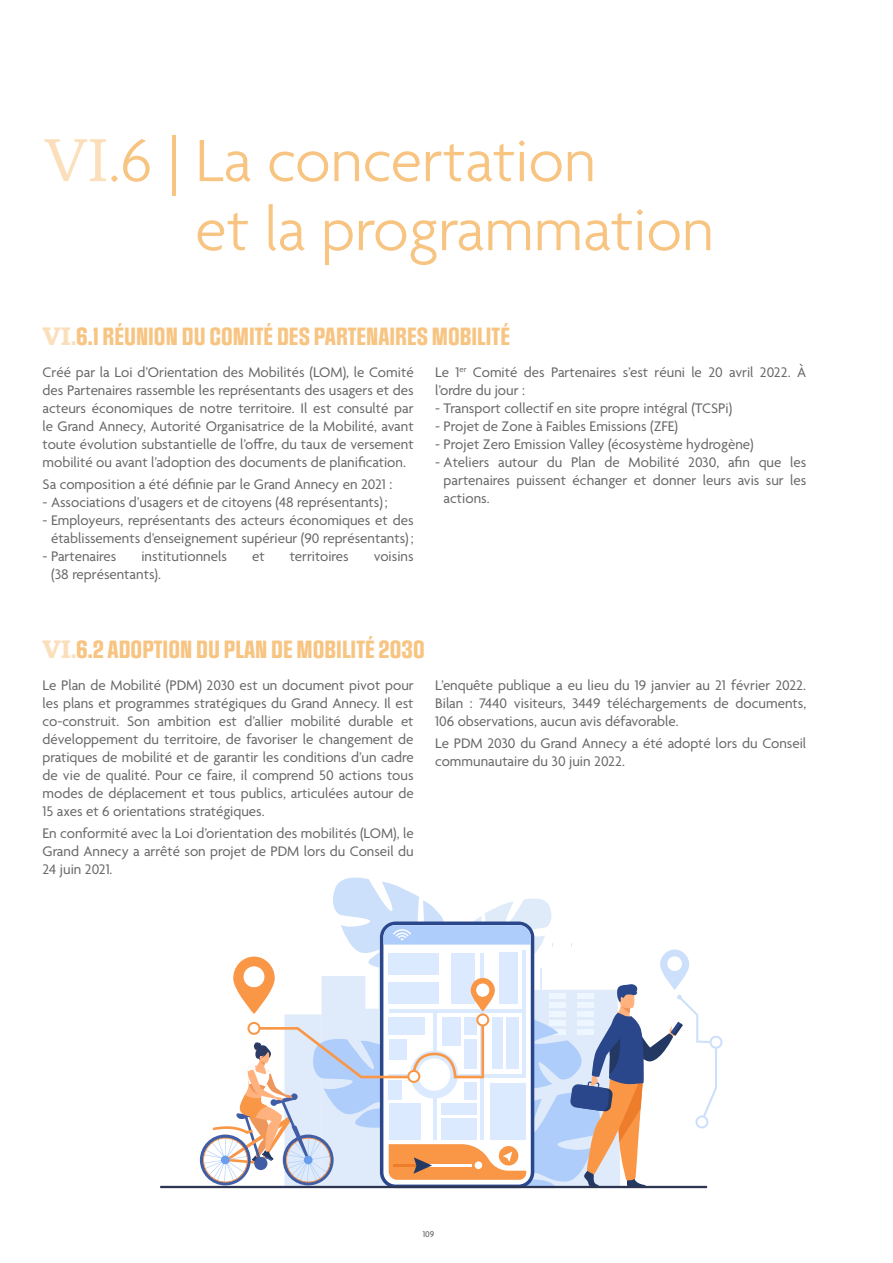
<style>
.page{position:relative;width:893px;height:1263px;background:#fff}
.page>*{position:absolute;margin:0;border:0;box-sizing:border-box;transform-origin:0 0}
.t1{font:300 64.5px/69px "Agenda";color:#f7c482}
.t2{font:700 21px "Social Gothic";color:#f7c482}
.t3{font:15px/18px "Agenda";color:#666;text-align:justify}
.t4{font:500 9px "Agenda";color:#666}
.s1{font-family:"Bookman Old Style";font-weight:400;font-size:61.5px;color:#fbdfbb}
.s2{font-family:"Bookman Old Style";font-size:25.5px;color:#fbdfbb}
.s3{color:#fbdfbb}
</style>
<div class="page">
<hr style="left:160px;top:1186px;width:547px;height:2px;background:#2e3552">
<svg style="left:200px;top:877px;width:522px;height:311px"></svg>
<div style="left:476px;top:984px;width:13px;height:13px;background:#fff;border-radius:50%"></div>
<h1 class="t1" style="left:195px;top:130px;width:520px;text-indent:-151px"><span class="s1">VI</span>.6 | La concertation<br>et la programmation</h1>
<h2 class="t2" style="left:43px;top:323px;width:469px"><span class="s2">VI</span><span class="s3">.</span>6.1 RÉUNION DU COMITÉ DES PARTENAIRES MOBILITÉ</h2>
<p class="t3" style="left:43px;top:364px;width:373px">Créé par la Loi d’Orientation des Mobilités (LOM), le Comité des Partenaires rassemble les représentants des usagers et des acteurs économiques de notre territoire. Il est consulté par le Grand Annecy, Autorité Organisatrice de la Mobilité, avant toute évolution substantielle de l’offre, du taux de versement mobilité ou avant l’adoption des documents de planification.</p>
<p class="t3" style="left:43px;top:476px;width:351px">Sa composition a été définie par le Grand Annecy en 2021 :</p>
<p class="t3" style="left:43px;top:494px;width:347px">- Associations d’usagers et de citoyens (48 représentants) ;</p>
<p class="t3" style="left:43px;top:512px;width:373px;text-align:center">- Employeurs, représentants des acteurs économiques et des établissements d’enseignement supérieur (90 représentants) ;</p>
<p class="t3" style="left:43px;top:548px;width:75px">- Partenaires</p>
<p class="t3" style="left:141px;top:548px;width:87px">institutionnels</p>
<p class="t3" style="left:252px;top:548px;width:14px">et</p>
<p class="t3" style="left:290px;top:548px;width:61px">territoires</p>
<p class="t3" style="left:374px;top:548px;width:41px">voisins</p>
<p class="t3" style="left:51px;top:566px;width:111px">(38 représentants).</p>
<p class="t3" style="left:435px;top:364px;width:373px">Le 1<sup>er</sup> Comité des Partenaires s’est réuni le 20 avril 2022. À l’ordre du jour :</p>
<p class="t3" style="left:435px;top:400px;width:299px">- Transport collectif en site propre intégral (TCSPi)</p>
<p class="t3" style="left:435px;top:418px;width:244px">- Projet de Zone à Faibles Emissions (ZFE)</p>
<p class="t3" style="left:435px;top:436px;width:320px">- Projet Zero Emission Valley (écosystème hydrogène)</p>
<p class="t3" style="left:444px;top:454px;width:364px;text-indent:-9px">- Ateliers autour du Plan de Mobilité 2030, afin que les partenaires puissent échanger et donner leurs avis sur les actions.</p>
<h2 class="t2" style="left:43px;top:636px;width:384px"><span class="s2">VI</span><span class="s3">.</span>6.2 ADOPTION DU PLAN DE MOBILITÉ 2030</h2>
<p class="t3" style="left:43px;top:677px;width:373px">Le Plan de Mobilité (PDM) 2030 est un document pivot pour les plans et programmes stratégiques du Grand Annecy. Il est co-construit. Son ambition est d’allier mobilité durable et développement du territoire, de favoriser le changement de pratiques de mobilité et de garantir les conditions d’un cadre de vie de qualité. Pour ce faire, il comprend 50 actions tous modes de déplacement et tous publics, articulées autour de 15 axes et 6 orientations stratégiques.</p>
<p class="t3" style="left:43px;top:825px;width:373px">En conformité avec la Loi d’orientation des mobilités (LOM), le Grand Annecy a arrêté son projet de PDM lors du Conseil du 24 juin 2021.</p>
<p class="t3" style="left:435px;top:677px;width:373px">L’enquête publique a eu lieu du 19 janvier au 21 février 2022.<br>Bilan : 7440 visiteurs, 3449 téléchargements de documents, 106 observations, aucun avis défavorable.</p>
<p class="t3" style="left:435px;top:735px;width:373px">Le PDM 2030 du Grand Annecy a été adopté lors du Conseil communautaire du 30 juin 2022.</p>
<p class="t4" style="left:423px;top:1229px;width:13px">109</p>
</div>
